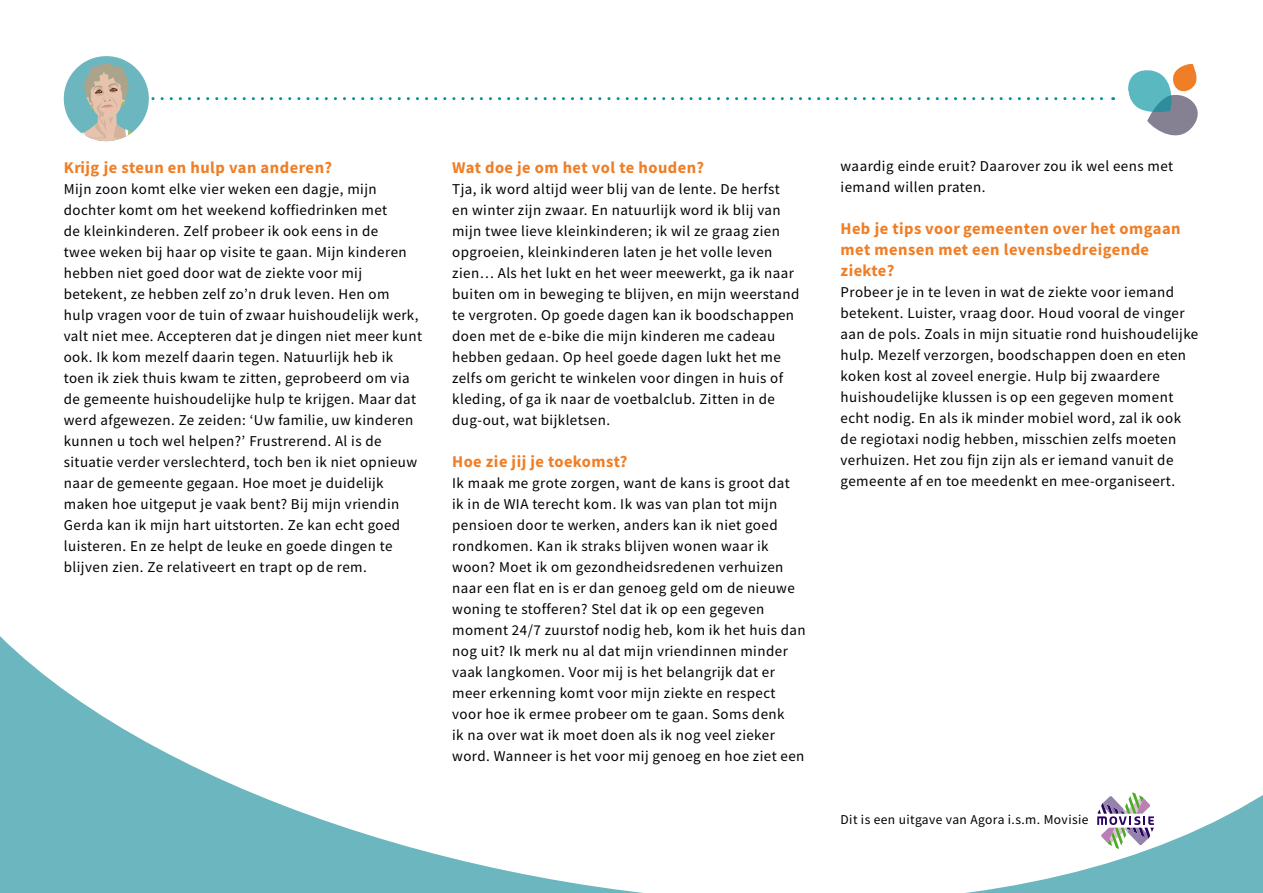
<style>
.page{position:relative;width:1263px;height:893px;background:#fff}
.page>*{position:absolute;margin:0;border:0;box-sizing:border-box;transform-origin:0 0}
.t1{font:16.5px/21px "Source Sans Variable";letter-spacing:.07em;color:#ef7e26}
.t2{font:15px/21px "Source Sans Variable";letter-spacing:.05em;color:#000}
.t3{font:13.5px "Source Sans Variable";letter-spacing:.05em;color:#000}
</style>
<div class="page">
<svg style="left:1128px;top:64px;width:70px;height:71px"></svg>
<div style="left:64px;top:56px;width:85px;height:85px;background:#6bb6bf;border-radius:50%"></div>
<svg style="left:70px;top:63px;width:1044px;height:78px"></svg>
<svg style="left:0;top:636px;width:1263px;height:257px"></svg>
<svg style="left:1097px;top:792px;width:57px;height:57px"></svg>
<p class="t1" style="left:64px;top:157px;width:269px">Krijg je steun en hulp van anderen?</p>
<p class="t2" style="left:64px;top:178px;width:359px">Mijn zoon komt elke vier weken een dagje, mijn dochter komt om het weekend koffiedrinken met<br>de kleinkinderen. Zelf probeer ik ook eens in de<br>twee weken bij haar op visite te gaan. Mijn kinderen hebben niet goed door wat de ziekte voor mij betekent, ze hebben zelf zo’n druk leven. Hen om hulp vragen voor de tuin of zwaar huishoudelijk werk, valt niet mee. Accepteren dat je dingen niet meer kunt ook. Ik kom mezelf daarin tegen. Natuurlijk heb ik toen ik ziek thuis kwam te zitten, geprobeerd om via de gemeente huishoudelijke hulp te krijgen. Maar dat werd afgewezen. Ze zeiden: ‘Uw familie, uw kinderen kunnen u toch wel helpen?’ Frustrerend. Al is de situatie verder verslechterd, toch ben ik niet opnieuw naar de gemeente gegaan. Hoe moet je duidelijk maken hoe uitgeput je vaak bent? Bij mijn vriendin Gerda kan ik mijn hart uitstorten. Ze kan echt goed luisteren. En ze helpt de leuke en goede dingen te blijven zien. Ze relativeert en trapt op de rem.</p>
<p class="t1" style="left:452px;top:157px;width:252px">Wat doe je om het vol te houden?</p>
<p class="t2" style="left:452px;top:178px;width:349px">Tja, ik word altijd weer blij van de lente. De herfst<br>en winter zijn zwaar. En natuurlijk word ik blij van mijn twee lieve kleinkinderen; ik wil ze graag zien opgroeien, kleinkinderen laten je het volle leven zien… Als het lukt en het weer meewerkt, ga ik naar buiten om in beweging te blijven, en mijn weerstand te vergroten. Op goede dagen kan ik boodschappen doen met de e-bike die mijn kinderen me cadeau hebben gedaan. Op heel goede dagen lukt het me zelfs om gericht te winkelen voor dingen in huis of kleding, of ga ik naar de voetbalclub. Zitten in de dug-out, wat bijkletsen.</p>
<p class="t1" style="left:452px;top:451px;width:176px">Hoe zie jij je toekomst?</p>
<p class="t2" style="left:452px;top:472px;width:355px">Ik maak me grote zorgen, want de kans is groot dat<br>ik in de WIA terecht kom. Ik was van plan tot mijn pensioen door te werken, anders kan ik niet goed rondkomen. Kan ik straks blijven wonen waar ik woon? Moet ik om gezondheidsredenen verhuizen naar een flat en is er dan genoeg geld om de nieuwe woning te stofferen? Stel dat ik op een gegeven moment 24/7 zuurstof nodig heb, kom ik het huis dan nog uit? Ik merk nu al dat mijn vriendinnen minder vaak langkomen. Voor mij is het belangrijk dat er meer erkenning komt voor mijn ziekte en respect voor hoe ik ermee probeer om te gaan. Soms denk<br>ik na over wat ik moet doen als ik nog veel zieker word. Wanneer is het voor mij genoeg en hoe ziet een</p>
<p class="t2" style="left:840px;top:156px;width:333px">waardig einde eruit? Daarover zou ik wel eens met iemand willen praten.</p>
<p class="t1" style="left:840px;top:219px;width:341px">Heb je tips voor gemeenten over het omgaan met mensen met een levensbedreigende ziekte?</p>
<p class="t2" style="left:840px;top:282px;width:359px">Probeer je in te leven in wat de ziekte voor iemand betekent. Luister, vraag door. Houd vooral de vinger aan de pols. Zoals in mijn situatie rond huishoudelijke hulp. Mezelf verzorgen, boodschappen doen en eten koken kost al zoveel energie. Hulp bij zwaardere huishoudelijke klussen is op een gegeven moment echt nodig. En als ik minder mobiel word, zal ik ook de regiotaxi nodig hebben, misschien zelfs moeten verhuizen. Het zou fijn zijn als er iemand vanuit de gemeente af en toe meedenkt en mee-organiseert.</p>
<p class="t3" style="left:840px;top:812px;width:249px">Dit is een uitgave van Agora i.s.m. Movisie</p>
</div>
